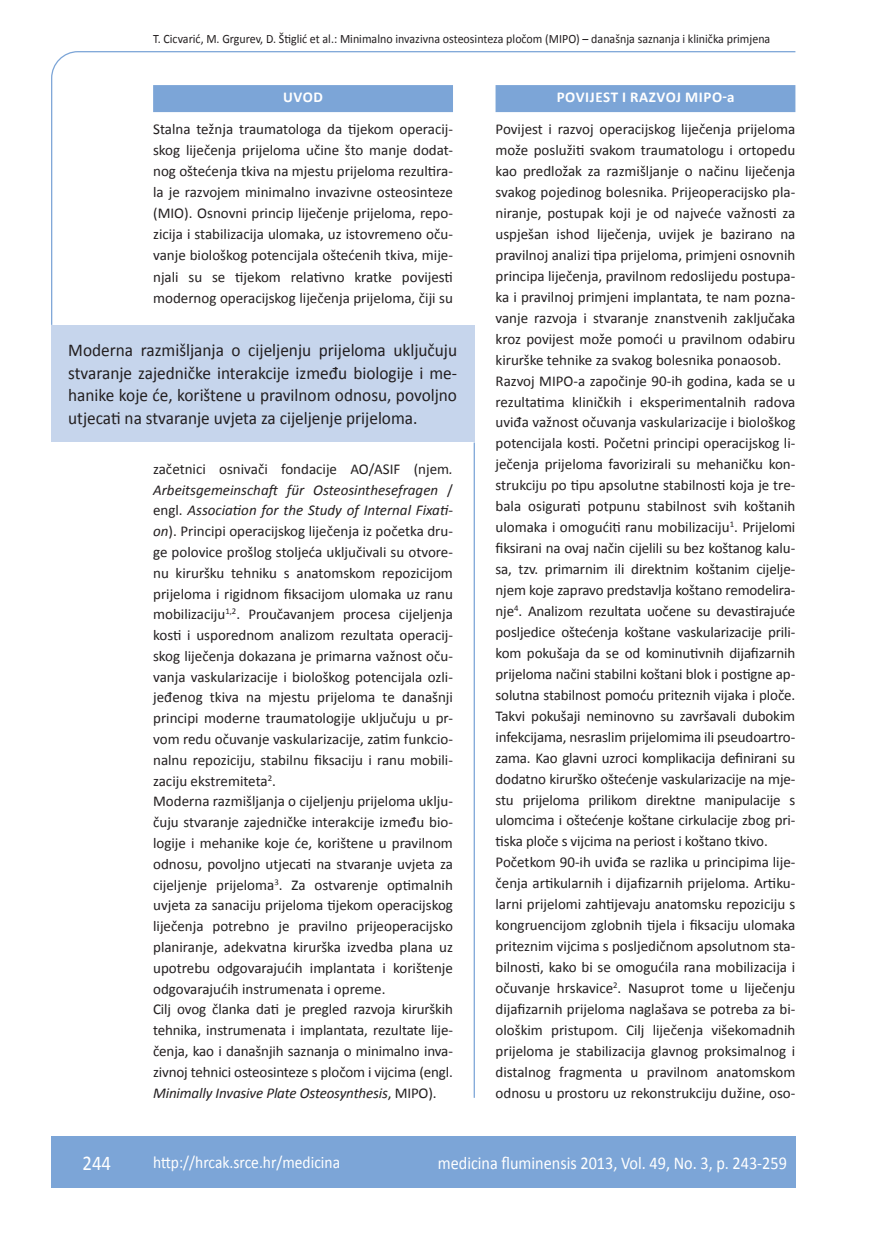
<style>
.page{position:relative;width:872px;height:1234px;background:#fff}
.page>*{position:absolute;margin:0;border:0;box-sizing:border-box;transform-origin:0 0}
.t1{font:21px "Calibri";color:#fff;scale:.9 1}
.t2{font:18px/22.5px "Calibri";color:#231f20;text-align:justify;scale:.96 1}
.t3{font:18px "Calibri";color:#fff;scale:.9 1}
.t4{font:17.25px "Calibri";color:#fff;scale:.9 1}
.t5{font:15px/21px "Calibri";color:#231f20}
.t6{font:700 15px "Calibri";letter-spacing:.04em;color:#fff}
.t7{font:12.75px "Calibri";color:#231f20;scale:.94 1}
.s1{font-style:italic}
</style>
<div class="page">
<svg style="left:51px;top:51px;width:745px;height:275px"></svg>
<hr style="left:473px;top:442px;width:2px;height:655px;background:#7ca5d7">
<div style="left:51px;top:1135px;width:744px;height:51px;background:#7ca5d7"></div>
<div style="left:153px;top:85px;width:300px;height:27px;background:#7ca5d7"></div>
<div style="left:495px;top:85px;width:300px;height:27px;background:#7ca5d7"></div>
<div style="left:51px;top:325px;width:423px;height:117px;background:#c6d5ec"></div>
<p class="t7" style="left:153px;top:30px;width:658px">T. Cicvarić, M. Grgurev, D. Štiglić et al.: Minimalno invazivna osteosinteza pločom (MIPO) – današnja saznanja i klinička primjena</p>
<p class="t6" style="left:283px;top:88px;width:41px">UVOD</p>
<p class="t5" style="left:153px;top:118px;width:301px;text-align:justify">Stalna težnja traumatologa da tijekom operacij&shy;skog liječenja prijeloma učine što manje dodat&shy;nog oštećenja tkiva na mjestu prijeloma rezultira&shy;la je razvojem minimalno invazivne osteosinteze (MIO). Osnovni princip liječenje prijeloma, repo&shy;zicija i stabilizacija ulomaka, uz istovremeno oču&shy;vanje biološkog potencijala oštećenih tkiva, mije&shy;njali su se tijekom relativno kratke povijesti modernog operacijskog liječenja prijeloma, čiji su</p>
<p class="t2" style="left:68px;top:338px;width:407px">Moderna razmišljanja o cijeljenju prijeloma uključuju stvaranje zajedničke interakcije između biologije i me&shy;hanike koje će, korištene u pravilnom odnosu, povoljno utjecati na stvaranje uvjeta za cijeljenje prijeloma.</p>
<p class="t5" style="left:153px;top:457px;width:301px">začetnici osnivači fondacije AO/ASIF (njem<span class="s1">.<br>Arbeitsgemeinschaft für Osteosinthesefragen</span> / engl. <span class="s1">Association for the Study of Internal Fixati&shy;on</span>). Principi operacijskog liječenja iz početka dru&shy;ge polovice prošlog stoljeća uključivali su otvore&shy;nu kiruršku tehniku s anatomskom repozicijom prijeloma i rigidnom fiksacijom ulomaka uz ranu mobilizaciju<sup>1,2</sup>. Proučavanjem procesa cijeljenja kosti i usporednom analizom rezultata operacij&shy;skog liječenja dokazana je primarna važnost oču&shy;vanja vaskularizacije i biološkog potencijala ozli&shy;jeđenog tkiva na mjestu prijeloma te današnji principi moderne traumatologije uključuju u pr&shy;vom redu očuvanje vaskularizacije, zatim funkcio&shy;nalnu repoziciju, stabilnu fiksaciju i ranu mobili&shy;zaciju ekstremiteta<sup>2</sup>.<br>Moderna razmišljanja o cijeljenju prijeloma uklju&shy;čuju stvaranje zajedničke interakcije između bio&shy;logije i mehanike koje će, korištene u pravilnom odnosu, povoljno utjecati na stvaranje uvjeta za cijeljenje prijeloma<sup>3</sup>. Za ostvarenje optimalnih uvjeta za sanaciju prijeloma tijekom operacijskog liječenja potrebno je pravilno prijeoperacijsko planiranje, adekvatna kirurška izvedba plana uz upotrebu odgovarajućih implantata i korištenje odgovarajućih instrumenata i opreme.<br>Cilj ovog članka dati je pregled razvoja kirurških tehnika, instrumenata i implantata, rezultate lije&shy;čenja, kao i današnjih saznanja o minimalno inva&shy;zivnoj tehnici osteosinteze s pločom i vijcima (engl.<br><span class="s1">Minimally Invasive Plate Osteosynthesis</span>, MIPO).</p>
<p class="t6" style="left:557px;top:88px;width:179px">POVIJEST I RAZVOJ MIPO-a</p>
<p class="t5" style="left:495px;top:118px;width:301px">Povijest i razvoj operacijskog liječenja prijeloma može poslužiti svakom traumatologu i ortopedu kao predložak za razmišljanje o načinu liječenja svakog pojedinog bolesnika. Prijeoperacijsko pla&shy;niranje, postupak koji je od najveće važnosti za uspješan ishod liječenja, uvijek je bazirano na pravilnoj analizi tipa prijeloma, primjeni osnovnih principa liječenja, pravilnom redoslijedu postupa&shy;ka i pravilnoj primjeni implantata, te nam pozna&shy;vanje razvoja i stvaranje znanstvenih zaključaka kroz povijest može pomoći u pravilnom odabiru kirurške tehnike za svakog bolesnika ponaosob.<br>Razvoj MIPO-a započinje 90-ih godina, kada se u rezultatima kliničkih i eksperimentalnih radova uviđa važnost očuvanja vaskularizacije i biološkog potencijala kosti. Početni principi operacijskog li&shy;ječenja prijeloma favorizirali su mehaničku kon&shy;strukciju po tipu apsolutne stabilnosti koja je tre&shy;bala osigurati potpunu stabilnost svih koštanih ulomaka i omogućiti ranu mobilizaciju<sup>1</sup>. Prijelomi fiksirani na ovaj način cijelili su bez koštanog kalu&shy;sa, tzv. primarnim ili direktnim koštanim cijelje&shy;njem koje zapravo predstavlja koštano remodelira&shy;nje<sup>4</sup>. Analizom rezultata uočene su devastirajuće posljedice oštećenja koštane vaskularizacije prili&shy;kom pokušaja da se od kominutivnih dijafizarnih prijeloma načini stabilni koštani blok i postigne ap&shy;solutna stabilnost pomoću priteznih vijaka i ploče.<br>Takvi pokušaji neminovno su završavali dubokim infekcijama, nesraslim prijelomima ili pseudoartro&shy;zama. Kao glavni uzroci komplikacija definirani su dodatno kirurško oštećenje vaskularizacije na mje&shy;stu prijeloma prilikom direktne manipulacije s ulomcima i oštećenje koštane cirkulacije zbog pri&shy;tiska ploče s vijcima na periost i koštano tkivo.<br>Početkom 90-ih uviđa se razlika u principima lije&shy;čenja artikularnih i dijafizarnih prijeloma. Artiku&shy;larni prijelomi zahtijevaju anatomsku repoziciju s kongruencijom zglobnih tijela i fiksaciju ulomaka priteznim vijcima s posljedičnom apsolutnom sta&shy;bilnosti, kako bi se omogućila rana mobilizacija i očuvanje hrskavice<sup>2</sup>. Nasuprot tome u liječenju dijafizarnih prijeloma naglašava se potreba za bi&shy;ološkim pristupom. Cilj liječenja višekomadnih prijeloma je stabilizacija glavnog proksimalnog i distalnog fragmenta u pravilnom anatomskom odnosu u prostoru uz rekonstrukciju dužine, oso-</p>
<h1 class="t1" style="left:82px;top:1149px;width:33px">244</h1>
<p class="t4" style="left:153px;top:1150px;width:209px">http://hrcak.srce.hr/medicina</p>
<p class="t3" style="left:438px;top:1151px;width:389px">medicina fluminensis 2013, Vol. 49, No. 3, p. 243-259</p>
</div>
